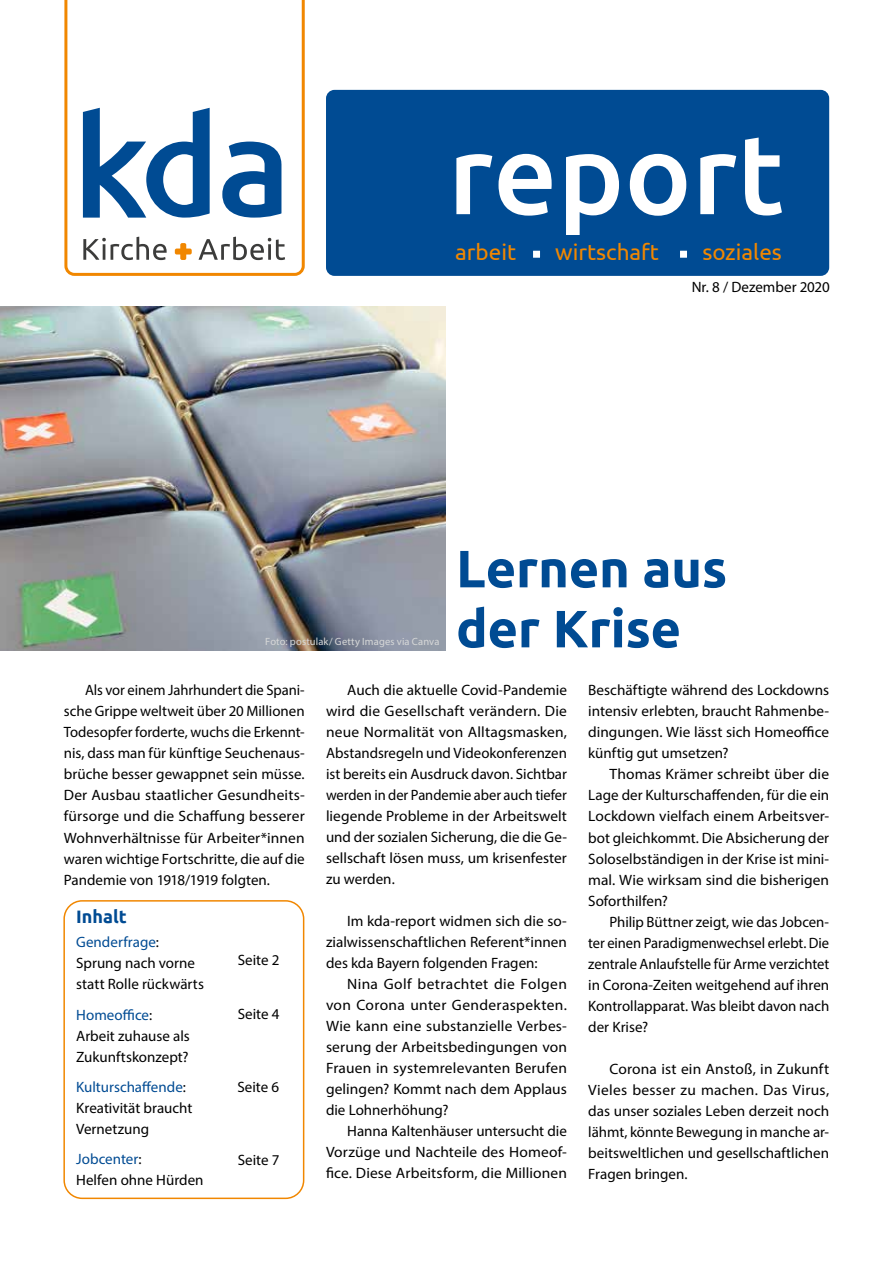
<style>
.page{position:relative;width:893px;height:1263px;background:#fff}
.page>*{position:absolute;margin:0;border:0;box-sizing:border-box;transform-origin:0 0}
.t1{font:500 112.5px "Ubuntu";color:#fff}
.t2{font:700 52.5px "Ubuntu";letter-spacing:-.005em;color:#004b93}
.t3{font:22.5px "Ubuntu";color:#f18700}
.t4{font:700 18px "Ubuntu";color:#004b93}
.t5{font:15px/21px "Myriad Pro";color:#000;text-align:justify}
.t6{font:10.5px "Myriad Pro";letter-spacing:.01em;color:#d7d8d8}
.s1{color:#004b93}
</style>
<div class="page">
<div style="left:326px;top:90px;width:503px;height:186px;background:#004b93;border-radius:9px"></div>
<div style="left:531px;top:249px;width:11px;height:10px;background:#fff;border:2px solid #004b93"></div>
<div style="left:678px;top:249px;width:10px;height:10px;background:#fff;border:2px solid #004b93"></div>
<svg style="left:64px;top:0;width:241px;height:276px"></svg>
<div style="left:63px;top:900px;width:241px;height:299px;border:2px solid #f18700;border-radius:18px"></div>
<img style="left:0;top:306px;width:446px;height:344px">
<h1 class="t1" style="left:448px;top:103px;width:338px">report</h1>
<h3 class="t3" style="left:455px;top:239px;width:62px">arbeit</h3>
<h3 class="t3" style="left:555px;top:239px;width:105px">wirtschaft</h3>
<h3 class="t3" style="left:702px;top:238px;width:81px">soziales</h3>
<p class="t5" style="left:692px;top:277px;width:140px">Nr. 8 / Dezember 2020</p>
<p class="t6" style="left:265px;top:635px;width:176px">Foto: postulak/ Getty Images via Canva</p>
<h2 class="t2" style="left:456px;top:537px;width:273px">Lernen aus</h2>
<h2 class="t2" style="left:456px;top:597px;width:227px">der Krise</h2>
<p class="t5" style="left:64px;top:680px;width:242px;text-indent:21px">Als vor einem Jahrhundert die Spani&shy;sche Grippe weltweit über 20 Millionen Todesopfer forderte, wuchs die Erkennt&shy;nis, dass man für künftige Seuchenaus&shy;brüche besser gewappnet sein müsse.<br>Der Ausbau staatlicher Gesundheits&shy;fürsorge und die Schaffung besserer Wohnverhältnisse für Arbeiter*innen waren wichtige Fortschritte, die auf die Pandemie von 1918/1919 folgten.</p>
<p class="t5" style="left:326px;top:679px;width:242px;text-indent:21px">Auch die aktuelle Covid-Pandemie wird die Gesellschaft verändern. Die neue Normalität von Alltagsmasken, Abstandsregeln und Videokonferenzen ist bereits ein Ausdruck davon. Sichtbar werden in der Pandemie aber auch tiefer liegende Probleme in der Arbeitswelt und der sozialen Sicherung, die die Ge&shy;sellschaft lösen muss, um krisenfester zu werden.</p>
<p class="t5" style="left:326px;top:910px;width:242px;text-indent:21px">Im kda-report widmen sich die so&shy;zialwissenschaftlichen Referent*innen des kda Bayern folgenden Fragen:</p>
<p class="t5" style="left:326px;top:973px;width:242px;text-indent:21px">Nina Golf betrachtet die Folgen von Corona unter Genderaspekten.<br>Wie kann eine substanzielle Verbes&shy;serung der Arbeitsbedingungen von Frauen in systemrelevanten Berufen gelingen? Kommt nach dem Applaus die Lohnerhöhung?</p>
<p class="t5" style="left:326px;top:1120px;width:242px;text-indent:21px">Hanna Kaltenhäuser untersucht die Vorzüge und Nachteile des Homeof&shy;fice. Diese Arbeitsform, die Millionen</p>
<p class="t4" style="left:76px;top:906px;width:52px">Inhalt</p>
<p class="t5" style="left:76px;top:931px;width:129px;text-align:left"><span class="s1">Genderfrage</span>:<br>Sprung nach vorne statt Rolle rückwärts</p>
<p class="t5" style="left:238px;top:949px;width:43px">Seite 2</p>
<p class="t5" style="left:238px;top:1003px;width:43px">Seite 4</p>
<p class="t5" style="left:76px;top:1004px;width:115px;text-align:left"><span class="s1">Homeoffice</span>:<br>Arbeit zuhause als<br>Zukunftskonzept?</p>
<p class="t5" style="left:76px;top:1076px;width:118px;text-align:left"><span class="s1">Kulturschaffende</span>:<br>Kreativität braucht<br>Vernetzung</p>
<p class="t5" style="left:76px;top:1148px;width:129px"><span class="s1">Jobcenter</span>:<br>Helfen ohne Hürden</p>
<p class="t5" style="left:237px;top:1076px;width:43px">Seite 6</p>
<p class="t5" style="left:238px;top:1149px;width:43px">Seite 7</p>
<p class="t5" style="left:588px;top:680px;width:242px">Beschäftigte während des Lockdowns intensiv erlebten, braucht Rahmenbe&shy;dingungen. Wie lässt sich Homeoffice künftig gut umsetzen?</p>
<p class="t5" style="left:588px;top:764px;width:242px;text-indent:21px">Thomas Krämer schreibt über die Lage der Kulturschaffenden, für die ein Lockdown vielfach einem Arbeitsver&shy;bot gleichkommt. Die Absicherung der Soloselbständigen in der Krise ist mini&shy;mal. Wie wirksam sind die bisherigen Soforthilfen?</p>
<p class="t5" style="left:588px;top:911px;width:242px;text-indent:21px">Philip Büttner zeigt, wie das Jobcen&shy;ter einen Paradigmenwechsel erlebt. Die zentrale Anlaufstelle für Arme verzichtet in Corona-Zeiten weitgehend auf ihren Kontrollapparat. Was bleibt davon nach der Krise?</p>
<p class="t5" style="left:588px;top:1058px;width:242px;text-indent:21px">Corona ist ein Anstoß, in Zukunft Vieles besser zu machen. Das Virus, das unser soziales Leben derzeit noch lähmt, könnte Bewegung in manche ar&shy;beitsweltlichen und gesellschaftlichen Fragen bringen.</p>
</div>
